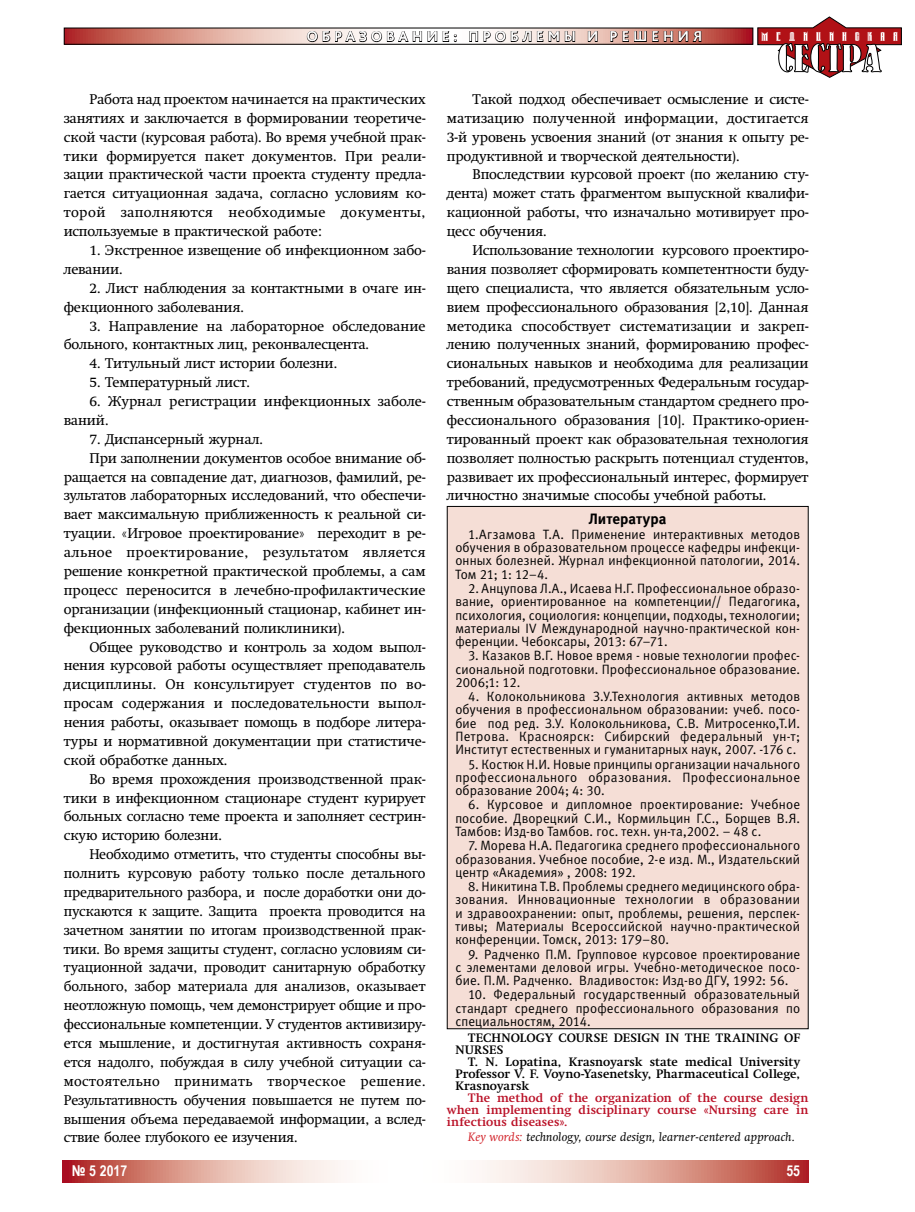
<style>
.page{position:relative;width:915px;height:1212px;background:#fff}
.page>*{position:absolute;margin:0;border:0;box-sizing:border-box;transform-origin:0 0}
.t1{font:700 15px "Bliss Pro";letter-spacing:.265em;color:#fff}
.t2{font:700 15px "Meta C";letter-spacing:.005em;color:#000}
.t3{font:700 15px "Arial Narrow";color:#fff}
.t4{font:13.95px/18.9px "Swift C";color:#000;text-align:justify}
.t5{font:13.95px "Swift C";letter-spacing:.025em;color:#000}
.t6{font:13.95px "Swift C";letter-spacing:.02em;color:#000}
.t7{font:13.95px "Swift C";letter-spacing:.04em;color:#000}
.t8{font:13.5px/13.2px "Meta C";letter-spacing:.01em;color:#000;text-align:justify}
.t9{font:700 12px/12px "Swift C";letter-spacing:.01em;color:#000}
.t10{font:700 12px/12px "Swift C";letter-spacing:.02em;color:#ba1127;text-align:justify}
.t11{font:italic 12px "Swift C";letter-spacing:.015em;color:#000}
.s1{color:#d2232a}
</style>
<div class="page">
<div style="left:447px;top:506px;width:360px;height:523px;background:#f5ded6"></div>
<svg style="left:63px;top:1161px;width:745px;height:21px"></svg>
<svg style="left:66px;top:30px;width:685px;height:13px;background:#d7958c"></svg>
<div style="left:64px;top:28px;width:689px;height:17px;border:1px solid #000"></div>
<svg style="left:306px;top:28px;width:150px;height:14px"></svg>
<svg style="left:469px;top:31px;width:106px;height:11px"></svg>
<svg style="left:587px;top:31px;width:10px;height:11px"></svg>
<svg style="left:610px;top:31px;width:91px;height:11px"></svg>
<svg style="left:757px;top:17px;width:144px;height:61px"></svg>
<p class="t1" style="left:306px;top:27px;width:397px">ОБРАЗОВАНИЕ: ПРОБЛЕМЫ И РЕШЕНИЯ</p>
<p class="t4" style="left:64px;top:90px;width:363px;text-indent:26px">Работа над проектом начинается на практических занятиях и заключается в формировании теоретиче&shy;ской части (курсовая работа). Во время учебной прак&shy;тики формируется пакет документов. При реали&shy;зации практической части проекта студенту предла&shy;гается ситуационная задача, согласно условиям ко&shy;торой заполняются необходимые документы, используемые в практической работе:</p>
<p class="t4" style="left:64px;top:241px;width:363px;text-indent:26px">1. Экстренное извещение об инфекционном забо&shy;левании.</p>
<p class="t4" style="left:64px;top:278px;width:363px;text-indent:26px">2. Лист наблюдения за контактными в очаге ин&shy;фекционного заболевания.</p>
<p class="t4" style="left:64px;top:316px;width:363px;text-indent:26px">3. Направление на лабораторное обследование больного, контактных лиц, реконвалесцента.</p>
<p class="t4" style="left:89px;top:354px;width:249px">4. Титульный лист истории болезни.</p>
<p class="t4" style="left:89px;top:373px;width:162px">5. Температурный лист.</p>
<p class="t4" style="left:64px;top:392px;width:363px;text-indent:26px">6. Журнал регистрации инфекционных заболе&shy;ваний.</p>
<p class="t4" style="left:89px;top:429px;width:175px">7. Диспансерный журнал.</p>
<p class="t4" style="left:89px;top:448px;width:337px">При заполнении документов особое внимание об-</p>
<p class="t4" style="left:64px;top:467px;width:363px">ращается на совпадение дат, диагнозов, фамилий, ре-</p>
<p class="t4" style="left:64px;top:486px;width:363px">зультатов лабораторных исследований, что обеспечи-</p>
<p class="t4" style="left:64px;top:505px;width:363px">вает максимальную приближенность к реальной си-</p>
<p class="t4" style="left:64px;top:524px;width:363px">туации. «Игровое проектирование» переходит в ре-</p>
<p class="t5" style="left:64px;top:544px;width:363px">альное проектирование, результатом является</p>
<p class="t4" style="left:64px;top:562px;width:363px">решение конкретной практической проблемы, а сам</p>
<p class="t4" style="left:64px;top:581px;width:363px">процесс переносится в лечебно-профилактические</p>
<p class="t4" style="left:64px;top:599px;width:363px">организации (инфекционный стационар, кабинет ин-</p>
<p class="t4" style="left:64px;top:618px;width:282px">фекционных заболеваний поликлиники).</p>
<p class="t4" style="left:89px;top:637px;width:337px">Общее руководство и контроль за ходом выпол-</p>
<p class="t4" style="left:64px;top:656px;width:363px">нения курсовой работы осуществляет преподаватель</p>
<p class="t6" style="left:64px;top:676px;width:363px">дисциплины. Он консультирует студентов по во-</p>
<p class="t4" style="left:64px;top:694px;width:363px">просам содержания и последовательности выпол-</p>
<p class="t4" style="left:64px;top:713px;width:363px">нения работы, оказывает помощь в подборе литера-</p>
<p class="t4" style="left:64px;top:732px;width:363px">туры и нормативной документации при статистиче-</p>
<p class="t4" style="left:64px;top:750px;width:165px">ской обработке данных.</p>
<p class="t4" style="left:89px;top:769px;width:337px">Во время прохождения производственной прак-</p>
<p class="t4" style="left:64px;top:788px;width:363px">тики в инфекционном стационаре студент курирует</p>
<p class="t4" style="left:64px;top:807px;width:363px">больных согласно теме проекта и заполняет сестрин-</p>
<p class="t4" style="left:64px;top:826px;width:159px">скую историю болезни.</p>
<p class="t4" style="left:89px;top:845px;width:337px">Необходимо отметить, что студенты способны вы-</p>
<p class="t4" style="left:64px;top:864px;width:363px">полнить курсовую работу только после детального</p>
<p class="t4" style="left:64px;top:883px;width:363px">предварительного разбора, и после доработки они до-</p>
<p class="t4" style="left:64px;top:901px;width:363px">пускаются к защите. Защита проекта проводится на</p>
<p class="t4" style="left:64px;top:920px;width:363px">зачетном занятии по итогам производственной прак-</p>
<p class="t4" style="left:64px;top:939px;width:363px">тики. Во время защиты студент, согласно условиям си-</p>
<p class="t4" style="left:64px;top:958px;width:363px">туационной задачи, проводит санитарную обработку</p>
<p class="t4" style="left:64px;top:977px;width:363px">больного, забор материала для анализов, оказывает</p>
<p class="t4" style="left:64px;top:996px;width:363px">неотложную помощь, чем демонстрирует общие и про-</p>
<p class="t4" style="left:64px;top:1015px;width:363px">фессиональные компетенции. У студентов активизиру-</p>
<p class="t4" style="left:64px;top:1034px;width:363px">ется мышление, и достигнутая активность сохраня-</p>
<p class="t4" style="left:64px;top:1052px;width:363px">ется надолго, побуждая в силу учебной ситуации са-</p>
<p class="t7" style="left:64px;top:1073px;width:363px">мостоятельно принимать творческое решение.</p>
<p class="t4" style="left:64px;top:1090px;width:363px">Результативность обучения повышается не путем по-</p>
<p class="t4" style="left:64px;top:1109px;width:363px">вышения объема передаваемой информации, а вслед-</p>
<p class="t4" style="left:64px;top:1128px;width:235px">ствие более глубокого ее изучения.</p>
<p class="t4" style="left:446px;top:90px;width:363px;text-indent:26px">Такой подход обеспечивает осмысление и систе&shy;матизацию полученной информации, достигается 3-й уровень усвоения знаний (от знания к опыту ре&shy;продуктивной и творческой деятельности).</p>
<p class="t4" style="left:446px;top:165px;width:363px;text-indent:26px">Впоследствии курсовой проект (по желанию сту&shy;дента) может стать фрагментом выпускной квалифи&shy;кационной работы, что изначально мотивирует про&shy;цесс обучения.</p>
<p class="t4" style="left:446px;top:241px;width:363px;text-indent:26px">Использование технологии курсового проектиро&shy;вания позволяет сформировать компетентности буду&shy;щего специалиста, что является обязательным усло&shy;вием профессионального образования [2,10]. Данная методика способствует систематизации и закреп&shy;лению полученных знаний, формированию профес&shy;сиональных навыков и необходима для реализации требований, предусмотренных Федеральным государ&shy;ственным образовательным стандартом среднего про&shy;фессионального образования [10]. Практико-ориен&shy;тированный проект как образовательная технология позволяет полностью раскрыть потенциал студентов, развивает их профессиональный интерес, формирует личностно значимые способы учебной работы.</p>
<p class="t2" style="left:588px;top:510px;width:79px">Литература</p>
<p class="t8" style="left:455px;top:528px;width:346px;text-indent:13px">1.Агзамова Т.А. Применение интерактивных методов обучения в образовательном процессе кафедры инфекци&shy;онных болезней. Журнал инфекционной патологии, 2014.<br>Том 21; 1: 12–4.</p>
<p class="t8" style="left:455px;top:582px;width:346px;text-indent:13px">2. Анцупова Л.А., Исаева Н.Г. Профессиональное образо&shy;вание, ориентированное на компетенции// Педагогика, психология, социология: концепции, подходы, технологии; материалы IV Международной научно-практической кон&shy;ференции. Чебоксары, 2013: 67–71.</p>
<p class="t8" style="left:455px;top:649px;width:346px;text-indent:13px">3. Казаков В.Г. Новое время - новые технологии профес&shy;сиональной подготовки. Профессиональное образование.<br>2006;1: 12.</p>
<p class="t8" style="left:455px;top:690px;width:346px;text-indent:13px">4. Колокольникова З.У.Технология активных методов обучения в профессиональном образовании: учеб. посо&shy;бие под ред. З.У. Колокольникова, С.В. Митросенко,Т.И.<br>Петрова. Красноярск: Сибирский федеральный ун-т; Институт естественных и гуманитарных наук, 2007. -176 с.</p>
<p class="t8" style="left:455px;top:757px;width:346px;text-indent:13px">5. Костюк Н.И. Новые принципы организации начального профессионального образования. Профессиональное образование 2004; 4: 30.</p>
<p class="t8" style="left:455px;top:798px;width:346px;text-indent:13px">6. Курсовое и дипломное проектирование: Учебное пособие. Дворецкий С.И., Кормильцин Г.С., Борщев В.Я.<br>Тамбов: Изд-во Тамбов. гос. техн. ун-та,2002. – 48 с.</p>
<p class="t8" style="left:455px;top:839px;width:346px;text-indent:13px">7. Морева Н.А. Педагогика среднего профессионального образования. Учебное пособие, 2-е изд. М., Издательский центр «Академия» , 2008: 192.</p>
<p class="t8" style="left:455px;top:880px;width:346px;text-indent:13px">8. Никитина Т.В. Проблемы среднего медицинского обра&shy;зования. Инновационные технологии в образовании и здравоохранении: опыт, проблемы, решения, перспек&shy;тивы; Материалы Всероссийской научно-практической конференции. Томск, 2013: 179–80.</p>
<p class="t8" style="left:455px;top:947px;width:346px;text-indent:13px">9. Радченко П.М. Групповое курсовое проектирование с элементами деловой игры. Учебно-методическое посо&shy;бие. П.М. Радченко. Владивосток: Изд-во ДГУ, 1992: 56.</p>
<p class="t8" style="left:455px;top:988px;width:346px;text-indent:13px">10. Федеральный государственный образовательный стандарт среднего профессионального образования по специальностям, 2014.</p>
<p class="t9" style="left:455px;top:1032px;width:346px;text-indent:13px">TECHNOLOGY COURSE DESIGN IN THE TRAINING OF<br>NURSES</p>
<p class="t9" style="left:455px;top:1056px;width:346px;text-align:justify;text-indent:13px">T. N. Lopatina, Krasnoyarsk state medical University Professor V. F. Voyno-Yasenetsky, Pharmaceutical College, Krasnoyarsk</p>
<p class="t10" style="left:446px;top:1092px;width:363px;text-indent:21px">The method of the organization of the course design when implementing disciplinary course «Nursing care in infectious diseases».</p>
<p class="t11" style="left:468px;top:1130px;width:328px"><span class="s1">Key words:</span> technology, course design, learner-centered approach.</p>
<p class="t3" style="left:72px;top:1159px;width:57px">№ 5 2017</p>
<p class="t3" style="left:786px;top:1159px;width:15px">55</p>
</div>
